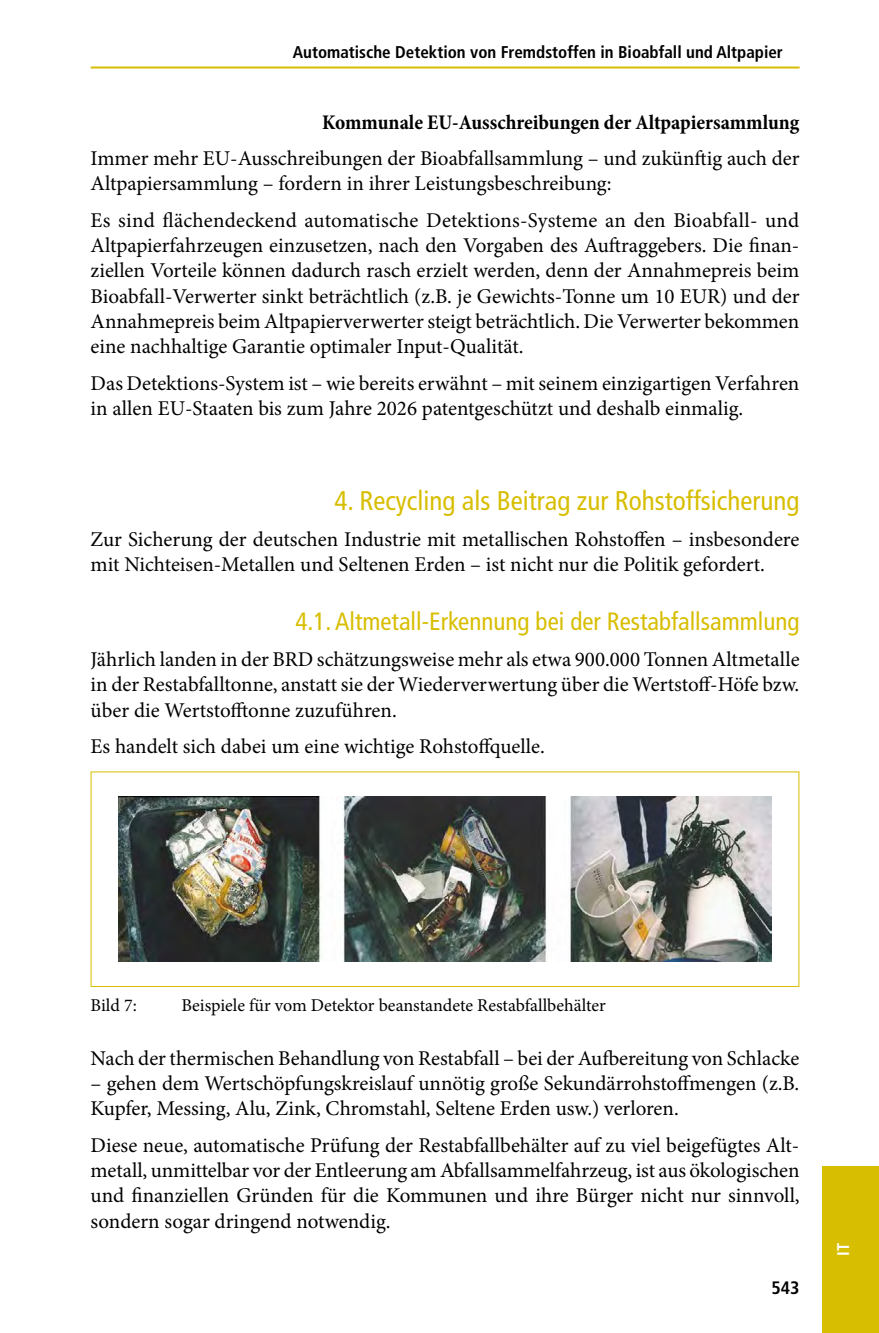
<style>
.page{position:relative;width:879px;height:1333px;background:#fff}
.page>*{position:absolute;margin:0;border:0;box-sizing:border-box;transform-origin:0 0}
.t1{font:condensed 27px "Frutiger";color:#d8be00}
.t2{font:condensed 25px "Frutiger";color:#d8be00}
.t3{font:21px/25.2px "Minion Pro";color:#000}
.t4{font:700 condensed 21px "Minion Pro";letter-spacing:-.005em;color:#000}
.t5{font:18px "Minion Pro";letter-spacing:-.005em;color:#000}
.t6{font:700 condensed 18px "Frutiger";color:#000}
.t7{font:700 condensed 17px "Frutiger";color:#000}
.t8{font:700 condensed 17px "Frutiger";color:#fff}
</style>
<div class="page">
<hr style="left:91px;top:66px;width:708px;height:2px;background:#d8be00">
<div style="left:822px;top:1166px;width:57px;height:166px;background:#d8be00"></div>
<img style="left:119px;top:797px;width:652px;height:164px">
<p class="t7" style="left:293px;top:42px;width:491px">Automatische Detektion von Fremdstoffen in Bioabfall und Altpapier</p>
<p class="t4" style="left:322px;top:107px;width:479px">Kommunale EU-Ausschreibungen der Altpapiersammlung</p>
<p class="t3" style="left:91px;top:146px;width:710px">Immer mehr EU-Ausschreibungen der Bioabfallsammlung – und zukünftig auch der<br>Altpapiersammlung – fordern in ihrer Leistungsbeschreibung:</p>
<p class="t3" style="left:91px;top:208px;width:710px;text-align:justify">Es sind flächendeckend automatische Detektions-Systeme an den Bioabfall- und Altpapierfahrzeugen einzusetzen, nach den Vorgaben des Auftraggebers. Die finan&shy;ziellen Vorteile können dadurch rasch erzielt werden, denn der Annahmepreis beim Bioabfall-Verwerter sinkt beträchtlich (z.B. je Gewichts-Tonne um 10 EUR) und der Annahmepreis beim Altpapierverwerter steigt beträchtlich. Die Verwerter bekommen eine nachhaltige Garantie optimaler Input-Qualität.</p>
<p class="t3" style="left:91px;top:370px;width:710px">Das Detektions-System ist – wie bereits erwähnt – mit seinem einzigartigen Verfahren in allen EU-Staaten bis zum Jahre 2026 patentgeschützt und deshalb einmalig.</p>
<p class="t1" style="left:334px;top:484px;width:466px">4. Recycling als Beitrag zur Rohstoffsicherung</p>
<p class="t3" style="left:91px;top:527px;width:710px">Zur Sicherung der deutschen Industrie mit metallischen Rohstoffen – insbesondere mit Nichteisen-Metallen und Seltenen Erden – ist nicht nur die Politik gefordert.</p>
<p class="t2" style="left:295px;top:606px;width:505px">4.1. Altmetall-Erkennung bei der Restabfallsammlung</p>
<p class="t3" style="left:91px;top:647px;width:710px;text-align:justify">Jährlich landen in der BRD schätzungsweise mehr als etwa 900.000 Tonnen Altmetalle in der Restabfalltonne, anstatt sie der Wiederverwertung über die Wertstoff-Höfe bzw. über die Wertstofftonne zuzuführen.</p>
<p class="t3" style="left:91px;top:734px;width:456px">Es handelt sich dabei um eine wichtige Rohstoffquelle.</p>
<p class="t5" style="left:91px;top:993px;width:48px">Bild 7:</p>
<p class="t5" style="left:181px;top:993px;width:426px">Beispiele für vom Detektor beanstandete Restabfallbehälter</p>
<p class="t3" style="left:91px;top:1045px;width:710px">Nach der thermischen Behandlung von Restabfall – bei der Aufbereitung von Schlacke</p>
<p class="t3" style="left:91px;top:1070px;width:710px">– gehen dem Wertschöpfungskreislauf unnötig große Sekundärrohstoffmengen (z.B.<br>Kupfer, Messing, Alu, Zink, Chromstahl, Seltene Erden usw.) verloren.</p>
<p class="t3" style="left:91px;top:1132px;width:710px;text-align:justify">Diese neue, automatische Prüfung der Restabfallbehälter auf zu viel beigefügtes Alt&shy;metall, unmittelbar vor der Entleerung am Abfallsammelfahrzeug, ist aus ökologischen und finanziellen Gründen für die Kommunen und ihre Bürger nicht nur sinnvoll, sondern sogar dringend notwendig.</p>
<p class="t6" style="left:771px;top:1276px;width:30px">543</p>
<p class="t8" style="left:833px;top:1255px;width:14px;rotate:-90deg">IT</p>
</div>
